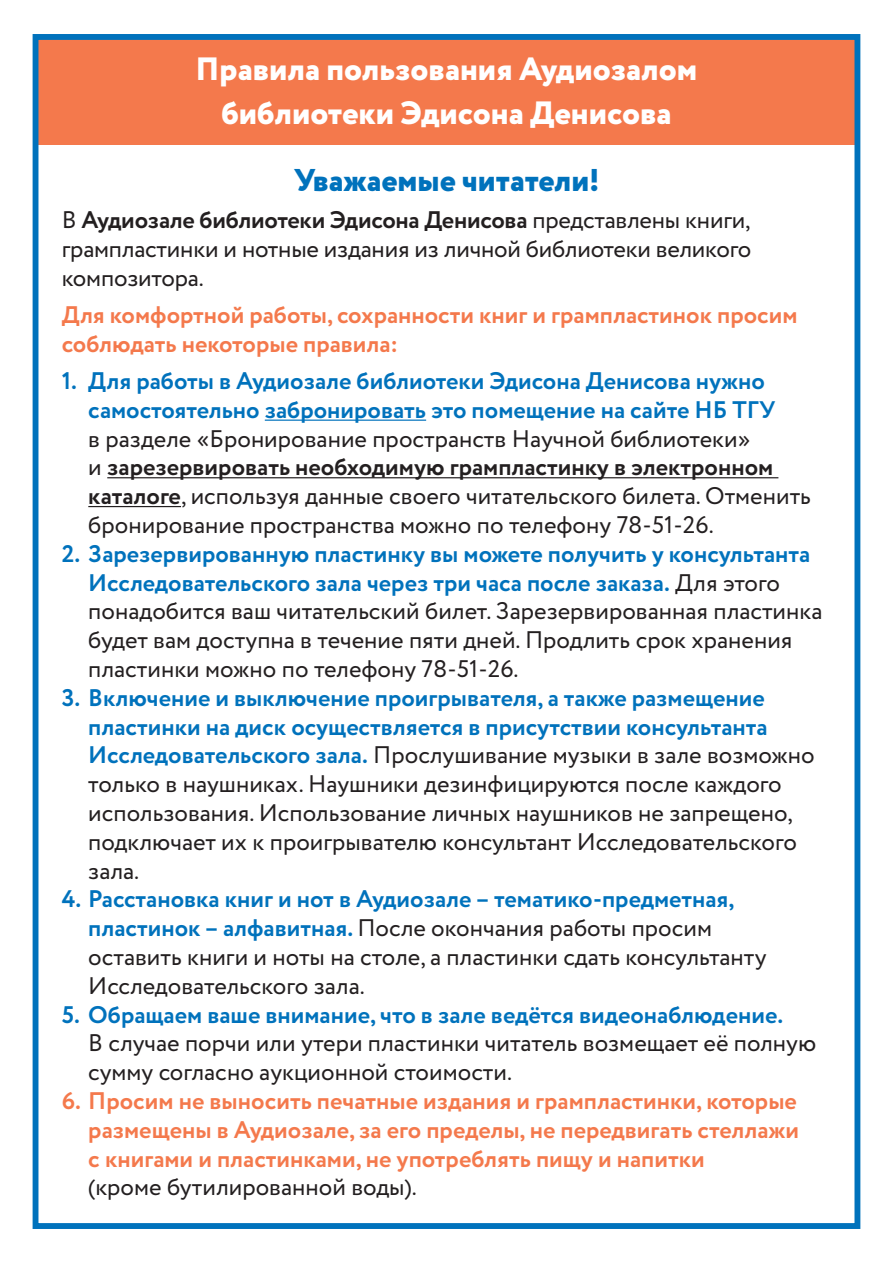
<style>
.page{position:relative;width:893px;height:1263px;background:#fff}
.page>*{position:absolute;margin:0;border:0;box-sizing:border-box;transform-origin:0 0}
.t1{font:800 32.25px "Circe";color:#fff}
.t2{font:800 31.5px "Circe";color:#0072bc}
.t3{font:24px/28.8px "Circe";color:#231f20}
.t4{font:700 24px/28.8px "Circe";color:#f4794c}
.s1{font-weight:700}
.s2{font-weight:700;color:#0072bc}
.s3{font-weight:400;color:#231f20}
</style>
<div class="page">
<div style="left:38px;top:36px;width:820px;height:109px;background:#f4794c"></div>
<div style="left:33px;top:34px;width:827px;height:1195px;border:6px solid #0072bc"></div>
<hr style="left:265px;top:420px;width:161px;height:1px;background:#0072bc">
<hr style="left:107px;top:477px;width:671px;height:1px;background:#231f20">
<hr style="left:88px;top:506px;width:93px;height:1px;background:#231f20">
<p class="t1" style="left:196px;top:47px;width:503px">Правила пользования Аудиозалом</p>
<p class="t1" style="left:221px;top:91px;width:452px">библиотеки Эдисона Денисова</p>
<p class="t2" style="left:294px;top:158px;width:307px">Уважаемые читатели!</p>
<p class="t3" style="left:62px;top:206px;width:691px;text-align:justify">В <span class="s1">Аудиозале библиотеки Эдисона Денисова</span> представлены книги, грампластинки и нотные издания из личной библиотеки великого композитора.</p>
<p class="t4" style="left:62px;top:301px;width:737px">Для комфортной работы, сохранности книг и грампластинок просим соблюдать некоторые правила:</p>
<p class="t3" style="left:88px;top:367px;width:724px;text-indent:-26px"><span class="s2">1. Для работы в Аудиозале библиотеки Эдисона Денисова нужно самостоятельно забронировать это помещение на сайте НБ ТГУ<br></span>в разделе «Бронирование пространств Научной библиотеки»<br>и <span class="s1">зарезервировать необходимую грампластинку в электронном каталоге</span>, используя данные своего читательского билета. Отменить бронирование пространства можно по телефону 78-51-26.</p>
<p class="t3" style="left:88px;top:540px;width:736px;text-indent:-26px"><span class="s2">2. Зарезервированную пластинку вы можете получить у консультанта Исследовательского зала через три часа после заказа.</span> Для этого понадобится ваш читательский билет. Зарезервированная пластинка будет вам доступна в течение пяти дней. Продлить срок хранения пластинки можно по телефону 78-51-26.</p>
<p class="t3" style="left:88px;top:684px;width:728px;text-indent:-26px"><span class="s2">3. Включение и выключение проигрывателя, а также размещение пластинки на диск осуществляется в присутствии консультанта Исследовательского зала.</span> Прослушивание музыки в зале возможно только в наушниках. Наушники дезинфицируются после каждого использования. Использование личных наушников не запрещено, подключает их к проигрывателю консультант Исследовательского зала.</p>
<p class="t3" style="left:88px;top:886px;width:680px;text-indent:-26px"><span class="s2">4. Расстановка книг и нот в Аудиозале – тематико-предметная, пластинок – алфавитная.</span> После окончания работы просим оставить книги и ноты на столе, а пластинки сдать консультанту Исследовательского зала.</p>
<p class="t3" style="left:88px;top:1001px;width:729px;text-indent:-26px"><span class="s2">5. Обращаем ваше внимание, что в зале ведётся видеонаблюдение.<br></span>В случае порчи или утери пластинки читатель возмещает её полную сумму согласно аукционной стоимости.</p>
<p class="t4" style="left:88px;top:1087px;width:712px;text-indent:-26px">6. Просим не выносить печатные издания и грампластинки, которые размещены в Аудиозале, за его пределы, не передвигать стеллажи с книгами и пластинками, не употреблять пищу и напитки<br><span class="s3">(кроме бутилированной воды).</span></p>
</div>
